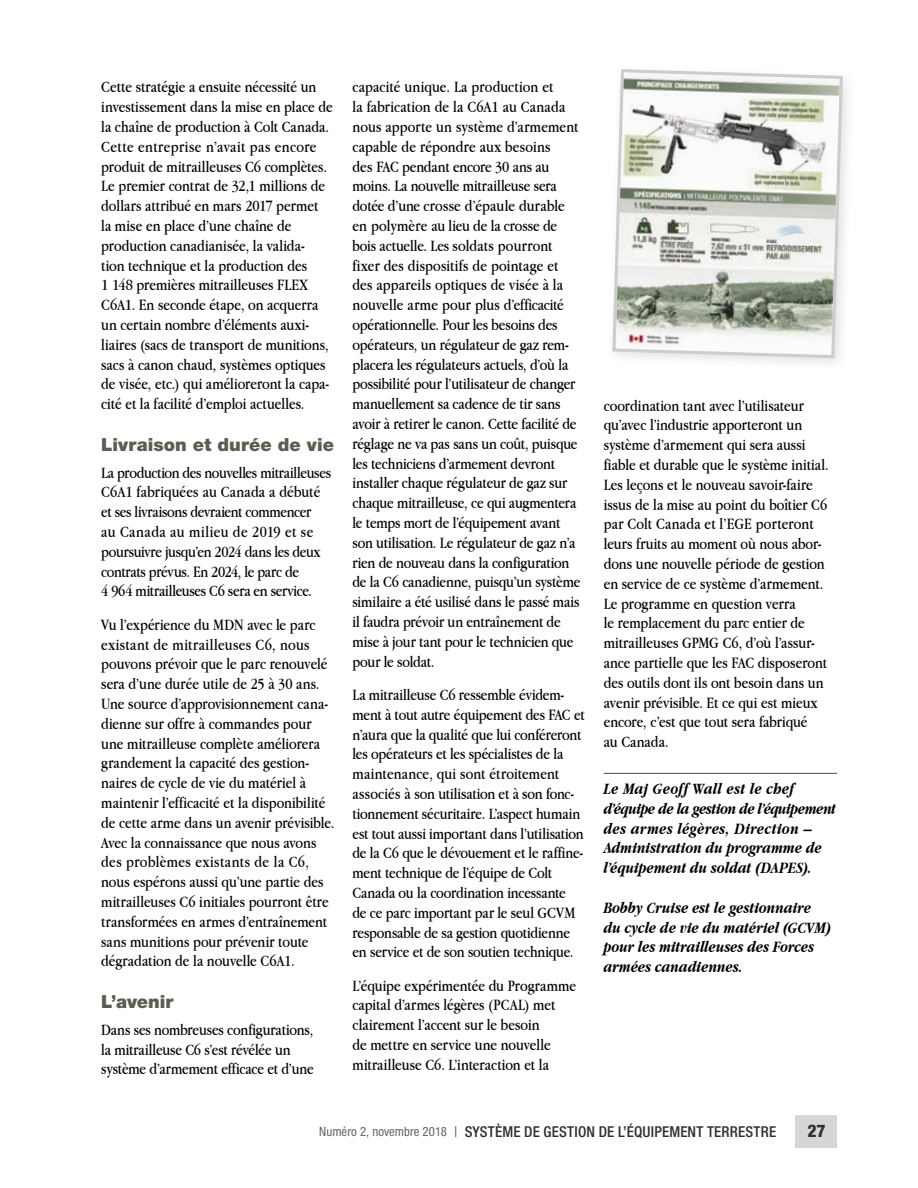
<style>
.page{position:relative;width:918px;height:1188px;background:#fff}
.page>*{position:absolute;margin:0;border:0;box-sizing:border-box;transform-origin:0 0}
.t1{font:900 18px "Helvetica Neue LT Std";color:#5f5b52}
.t2{font:800 condensed 17.55px "Helvetica Neue LT Std";color:#303030}
.Body{font:16.5px/19.8px "Apple Garamond";letter-spacing:-.005em;color:#000}
.End_of_Article_Autho{font:italic 700 16.5px/19.8px "Apple Garamond";color:#000}
.t3{font:500 condensed 15px "Helvetica Neue LT Std";letter-spacing:.01em;color:#303030}
.s1{font-weight:400;font-size:12.75px;color:#656565}
.s2{font-weight:400;color:#656565}
</style>
<div class="page">
<div style="left:796px;top:1115px;width:41px;height:33px;background:#d6d6d6"></div>
<hr style="left:604px;top:773px;width:233px;height:1px;background:#484848">
<svg style="left:612px;top:69px;width:233px;height:291px"></svg>
<p class="Body" style="left:101px;top:77px;width:233px">Cette stratégie a ensuite nécessité un investissement dans la mise en place de la chaîne de production à Colt Canada.<br>Cette entreprise n’avait pas encore produit de mitrailleuses C6 complètes.<br>Le premier contrat de 32,1 millions de dollars attribué en mars 2017 permet<br>la mise en place d’une chaîne de production canadianisée, la valida‑<br>tion technique et la production des<br>1 148 premières mitrailleuses FLEX C6A1. En seconde étape, on acquerra un certain nombre d’éléments auxi‑ liaires (sacs de transport de munitions, sacs à canon chaud, systèmes optiques de visée, etc.) qui amélioreront la capa‑ cité et la facilité d’emploi actuelles.</p>
<h2 class="t1" style="left:101px;top:434px;width:234px">Livraison et durée de vie</h2>
<p class="Body" style="left:101px;top:462px;width:231px">La production des nouvelles mitrailleuses C6A1 fabriquées au Canada a débuté et ses livraisons devraient commencer<br>au Canada au milieu de 2019 et se poursuivre jusqu’en 2024 dans les deux contrats prévus. En 2024, le parc de<br>4 964 mitrailleuses C6 sera en service.</p>
<p class="Body" style="left:101px;top:614px;width:235px">Vu l’expérience du MDN avec le parc existant de mitrailleuses C6, nous pouvons prévoir que le parc renouvelé sera d’une durée utile de 25 à 30 ans.<br>Une source d’approvisionnement cana‑ dienne sur offre à commandes pour une mitrailleuse complète améliorera grandement la capacité des gestion‑ naires de cycle de vie du matériel à maintenir l’efficacité et la disponibilité de cette arme dans un avenir prévisible.<br>Avec la connaissance que nous avons des problèmes existants de la C6, nous espérons aussi qu’une partie des mitrailleuses C6 initiales pourront être transformées en armes d’entraînement sans munitions pour prévenir toute dégradation de la nouvelle C6A1.</p>
<h2 class="t1" style="left:101px;top:991px;width:74px">L’avenir</h2>
<p class="Body" style="left:101px;top:1019px;width:214px">Dans ses nombreuses configurations, la mitrailleuse C6 s’est révélée un système d’armement efficace et d’une</p>
<p class="Body" style="left:352px;top:77px;width:229px">capacité unique. La production et<br>la fabrication de la C6A1 au Canada nous apporte un système d’armement capable de répondre aux besoins<br>des FAC pendant encore 30 ans au moins. La nouvelle mitrailleuse sera dotée d’une crosse d’épaule durable en polymère au lieu de la crosse de bois actuelle. Les soldats pourront fixer des dispositifs de pointage et des appareils optiques de visée à la nouvelle arme pour plus d’efficacité opérationnelle. Pour les besoins des opérateurs, un régulateur de gaz rem‑ placera les régulateurs actuels, d’où la possibilité pour l’utilisateur de changer manuellement sa cadence de tir sans avoir à retirer le canon. Cette facilité de réglage ne va pas sans un coût, puisque les techniciens d’armement devront installer chaque régulateur de gaz sur chaque mitrailleuse, ce qui augmentera le temps mort de l’équipement avant son utilisation. Le régulateur de gaz n’a rien de nouveau dans la configuration de la C6 canadienne, puisqu’un système similaire a été usilisé dans le passé mais il faudra prévoir un entraînement de mise à jour tant pour le technicien que pour le soldat.</p>
<p class="Body" style="left:352px;top:684px;width:234px">La mitrailleuse C6 ressemble évidem‑ ment à tout autre équipement des FAC et n’aura que la qualité que lui conféreront les opérateurs et les spécialistes de la maintenance, qui sont étroitement associés à son utilisation et à son fonc‑ tionnement sécuritaire. L’aspect humain est tout aussi important dans l’utilisation de la C6 que le dévouement et le raffine‑ ment technique de l’équipe de Colt Canada ou la coordination incessante<br>de ce parc important par le seul GCVM responsable de sa gestion quotidienne en service et de son soutien technique.</p>
<p class="Body" style="left:352px;top:975px;width:225px">L’équipe expérimentée du Programme capital d’armes légères (PCAL) met clairement l’accent sur le besoin<br>de mettre en service une nouvelle mitrailleuse C6. L’interaction et la</p>
<p class="Body" style="left:604px;top:395px;width:227px">coordination tant avec l’utilisateur qu’avec l’industrie apporteront un système d’armement qui sera aussi fiable et durable que le système initial.<br>Les leçons et le nouveau savoir-faire issus de la mise au point du boîtier C6 par Colt Canada et l’EGE porteront leurs fruits au moment où nous abor‑ dons une nouvelle période de gestion en service de ce système d’armement.<br>Le programme en question verra<br>le remplacement du parc entier de mitrailleuses GPMG C6, d’où l’assur‑ ance partielle que les FAC disposeront des outils dont ils ont besoin dans un avenir prévisible. Et ce qui est mieux encore, c’est que tout sera fabriqué<br>au Canada.</p>
<p class="End_of_Article_Autho" style="left:604px;top:778px;width:234px">Le Maj Geoff Wall est le chef d’équipe de la gestion de l’équipement des armes légères, Direction –<br>Administration du programme de l’équipement du soldat (DAPES).</p>
<p class="End_of_Article_Autho" style="left:604px;top:897px;width:229px">Bobby Cruise est le gestionnaire du cycle de vie du matériel (GCVM) pour les mitrailleuses des Forces armées canadiennes.</p>
<p class="t3" style="left:319px;top:1123px;width:458px"><span class="s1">Numéro 2, novembre 2018</span> <span class="s2">|</span> SYSTÈME DE GESTION DE L’ÉQUIPEMENT TERRESTRE</p>
<p class="t2" style="left:807px;top:1120px;width:20px">27</p>
</div>
